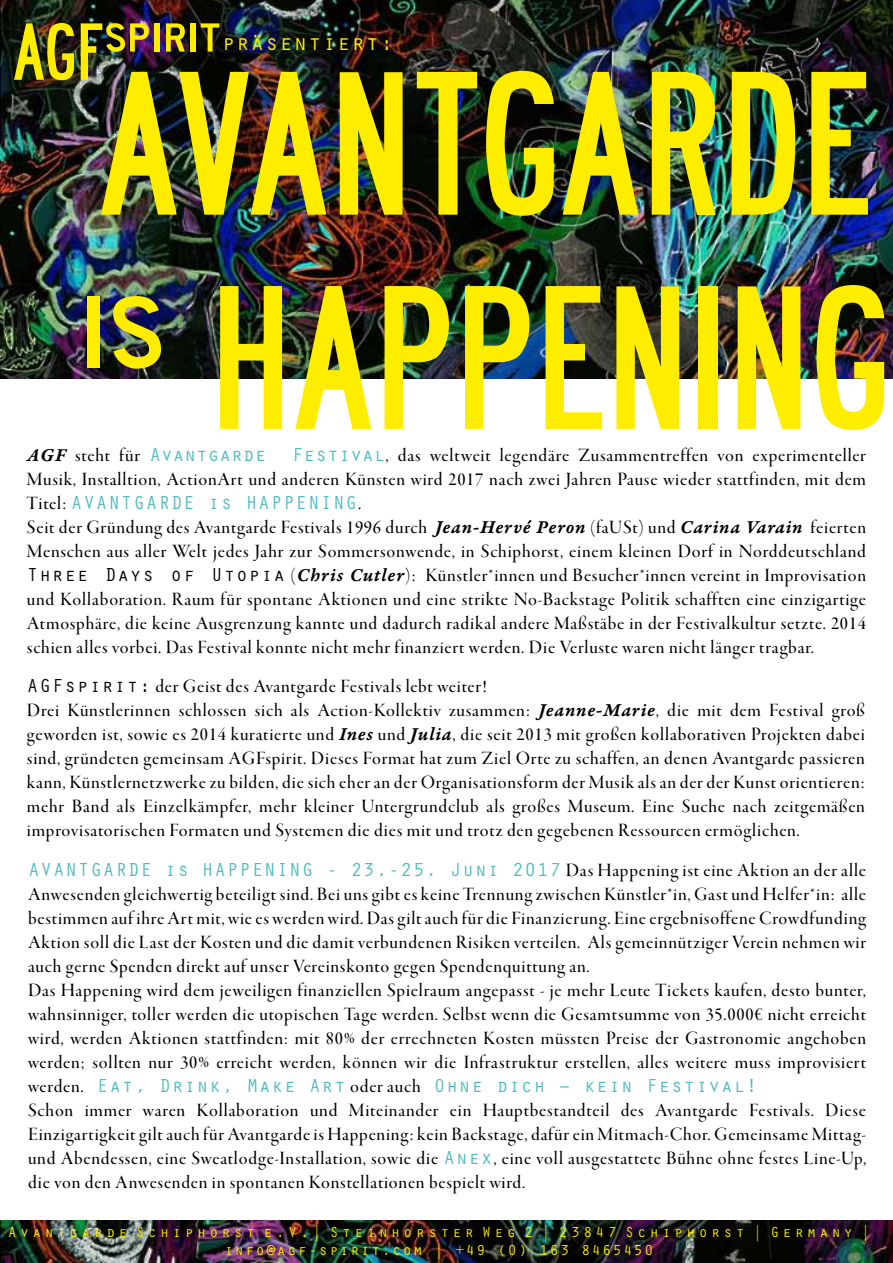
<style>
.page{position:relative;width:893px;height:1263px;background:#fff}
.page>*{position:absolute;margin:0;border:0;box-sizing:border-box;transform-origin:0 0}
.t1{font:178.5px "Roadway";letter-spacing:.02em;color:#ffed00}
.t2{font:70.5px "Roadway";letter-spacing:.02em;color:#ffed00}
.t3{font:22.5px "Orator Std";letter-spacing:.04em;color:#ffed00}
.t4{font:19.5px/24px "Garamond Premr Pro Med Disp";letter-spacing:.04em;color:#000;text-align:justify}
.t5{font:19.5px "Orator Std";letter-spacing:.04em;color:#4fbbbe}
.t6{font:19.5px "Orator Std";color:#4fbbbe}
.t7{font:15px/18px "Orator Std";letter-spacing:.22em;color:#ffed00;text-align:center}
.s1{font-family:"Garamond Premr Pro Smbd It Capt"}
.s2{font-family:"Orator Std";color:#4fbbbe}
.s3{font-family:"Garamond Premr Pro Med Disp";color:#000}
.s4{font-family:"Orator Std"}
</style>
<div class="page">
<img style="left:0;top:0;width:893px;height:378px">
<img style="left:0;top:1220px;width:893px;height:43px">
<h2 class="t2" style="left:13px;top:5px;width:209px">AGFspirit</h2>
<p class="t3" style="left:222px;top:26px;width:173px">präsentiert:</p>
<h1 class="t1" style="left:98px;top:25px;width:775px">AVANTGARDE</h1>
<h1 class="t1" style="left:79px;top:250px;width:86px">is</h1>
<h1 class="t1" style="left:213px;top:239px;width:679px">HAPPENING</h1>
<p class="t4" style="left:27px;top:443px;width:115px"><span class="s1">AGF</span> steht für</p>
<p class="t6" style="left:149px;top:440px;width:119px">Avantgarde</p>
<p class="t4" style="left:292px;top:443px;width:575px"><span class="s2">Festival</span>, das weltweit legendäre Zusammentreffen von experimenteller</p>
<p class="t4" style="left:27px;top:467px;width:841px">Musik, Installtion, ActionArt und anderen Künsten wird 2017 nach zwei Jahren Pause wieder stattfinden, mit dem</p>
<p class="t5" style="left:27px;top:488px;width:336px"><span class="s3">Titel:</span> AVANTGARDE is HAPPENING<span class="s3">.</span></p>
<p class="t4" style="left:27px;top:515px;width:841px">Seit der Gründung des Avantgarde Festivals 1996 durch <span class="s1">Jean-Hervé Peron</span> (faUSt) und <span class="s1">Carina Varain</span> feierten Menschen aus aller Welt jedes Jahr zur Sommersonwende, in Schiphorst, einem kleinen Dorf in Norddeutschland <span class="s4">Three Days of Utopia</span> (<span class="s1">Chris Cutler</span>): Künstler*innen und Besucher*innen vereint in Improvisation und Kollaboration. Raum für spontane Aktionen und eine strikte No-Backstage Politik schafften eine einzigartige Atmosphäre, die keine Ausgrenzung kannte und dadurch radikal andere Maßstäbe in der Festivalkultur setzte. 2014 schien alles vorbei. Das Festival konnte nicht mehr finanziert werden. Die Verluste waren nicht länger tragbar.</p>
<p class="t4" style="left:27px;top:675px;width:840px;text-align:left"><span class="s4">AGFspirit:</span> der Geist des Avantgarde Festivals lebt weiter!<br>Drei Künstlerinnen schlossen sich als Action-Kollektiv zusammen: <span class="s1">Jeanne-Marie</span>, die mit dem Festival groß geworden ist, sowie es 2014 kuratierte und <span class="s1">Ines</span> und <span class="s1">Julia</span>, die seit 2013 mit großen kollaborativen Projekten dabei sind, gründeten gemeinsam AGFspirit. Dieses Format hat zum Ziel Orte zu schaffen, an denen Avantgarde passieren kann, Künstlernetzwerke zu bilden, die sich eher an der Organisationsform der Musik als an der der Kunst orientieren: mehr Band als Einzelkämpfer, mehr kleiner Untergrundclub als großes Museum. Eine Suche nach zeitgemäßen improvisatorischen Formaten und Systemen die dies mit und trotz den gegebenen Ressourcen ermöglichen.</p>
<p class="t5" style="left:28px;top:856px;width:839px">AVANTGARDE is HAPPENING - 23.-25. Juni 2017 <span class="s3">Das Happening ist eine Aktion an der alle</span></p>
<p class="t4" style="left:28px;top:883px;width:840px;text-align:left">Anwesenden gleichwertig beteiligt sind. Bei uns gibt es keine Trennung zwischen Künstler*in, Gast und Helfer*in: alle bestimmen auf ihre Art mit, wie es werden wird. Das gilt auch für die Finanzierung. Eine ergebnisoffene Crowdfunding Aktion soll die Last der Kosten und die damit verbundenen Risiken verteilen. Als gemeinnütziger Verein nehmen wir auch gerne Spenden direkt auf unser Vereinskonto gegen Spendenquittung an.<br>Das Happening wird dem jeweiligen finanziellen Spielraum angepasst - je mehr Leute Tickets kaufen, desto bunter, wahnsinniger, toller werden die utopischen Tage werden. Selbst wenn die Gesamtsumme von 35.000€ nicht erreicht wird, werden Aktionen stattfinden: mit 80% der errechneten Kosten müssten Preise der Gastronomie angehoben werden; sollten nur 30% erreicht werden, können wir die Infrastruktur erstellen, alles weitere muss improvisiert</p>
<p class="t5" style="left:28px;top:1072px;width:731px"><span class="s3">werden.</span> Eat, Drink, Make Art <span class="s3">oder auch</span> Ohne dich – kein Festival!</p>
<p class="t4" style="left:28px;top:1099px;width:840px">Schon immer waren Kollaboration und Miteinander ein Hauptbestandteil des Avantgarde Festivals. Diese Einzigartigkeit gilt auch für Avantgarde is Happening: kein Backstage, dafür ein Mitmach-Chor. Gemeinsame Mittag&shy;und Abendessen, eine Sweatlodge-Installation, sowie die <span class="s2">Anex</span>, eine voll ausgestattete Bühne ohne festes Line-Up, die von den Anwesenden in spontanen Konstellationen bespielt wird.</p>
<p class="t7" style="left:8px;top:1222px;width:864px">Avantgarde Schiphorst e.V.| Steinhorster Weg 2 | 23847 Schiphorst | Germany | info@agf-spirit.com | +49 (0) 163 8465450</p>
</div>
